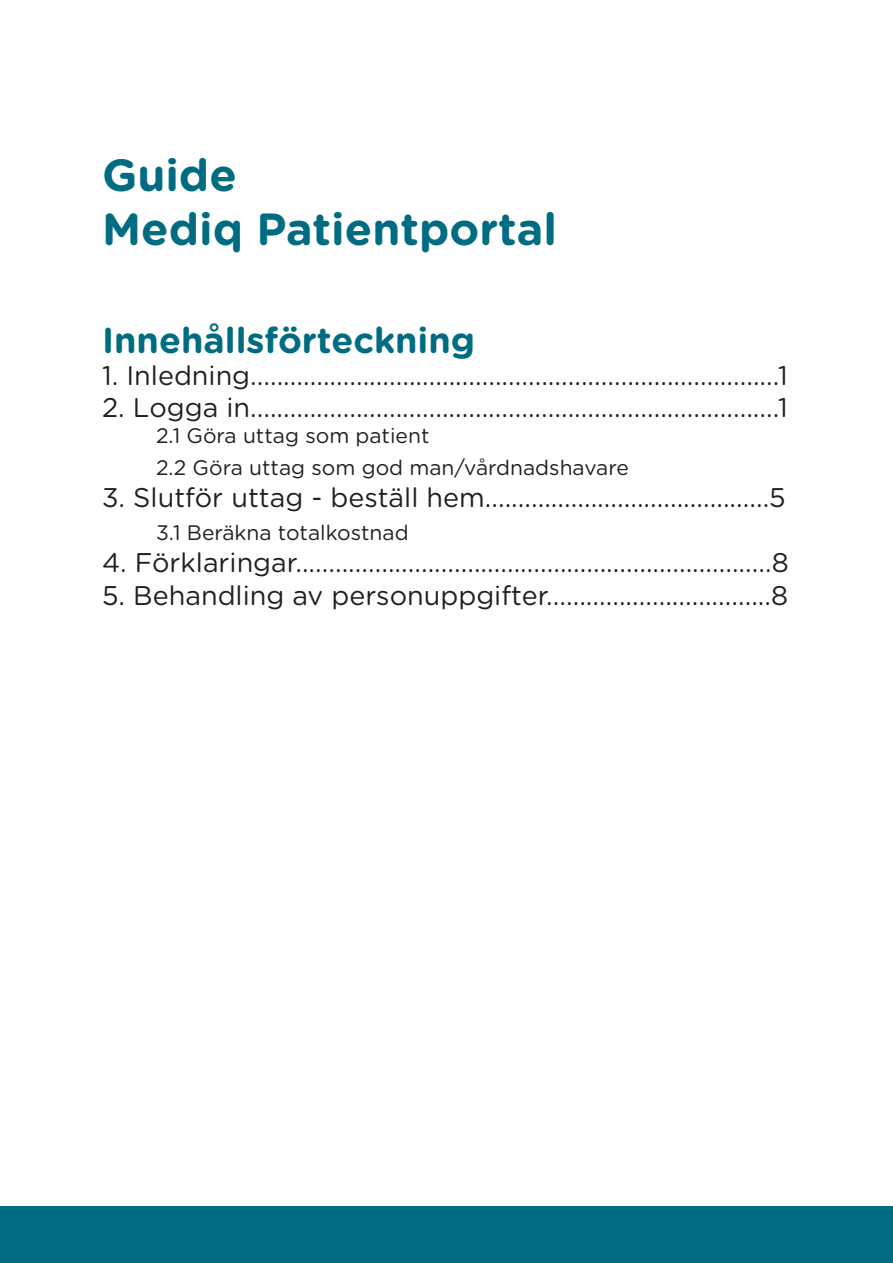
<style>
.page{position:relative;width:893px;height:1263px;background:#fff}
.page>*{position:absolute;margin:0;border:0;box-sizing:border-box;transform-origin:0 0}
.t1{font:700 45px "Gotham Rounded";color:#006c81}
.t2{font:700 36px "Gotham Rounded";color:#006c81}
.t3{font:27px "Gotham Rounded";color:#231f20}
.t4{font:21px "Gotham Rounded";color:#231f20}
</style>
<div class="page">
<div style="left:0;top:1206px;width:893px;height:57px;background:#006c81"></div>
<p class="t1" style="left:102px;top:142px;width:136px">Guide</p>
<p class="t1" style="left:102px;top:196px;width:457px">Mediq Patientportal</p>
<p class="t2" style="left:102px;top:313px;width:375px">Innehållsförteckning</p>
<p class="t3" style="left:102px;top:357px;width:687px">1. Inledning................................................................................1</p>
<p class="t3" style="left:102px;top:389px;width:687px">2. Logga in................................................................................1</p>
<p class="t4" style="left:156px;top:421px;width:275px">2.1 Göra uttag som patient</p>
<p class="t4" style="left:156px;top:453px;width:474px">2.2 Göra uttag som god man/vårdnadshavare</p>
<p class="t3" style="left:102px;top:479px;width:685px">3. Slutför uttag - beställ hem...........................................5</p>
<p class="t4" style="left:156px;top:518px;width:254px">3.1 Beräkna totalkostnad</p>
<p class="t3" style="left:102px;top:544px;width:688px">4. Förklaringar........................................................................8</p>
<p class="t3" style="left:102px;top:576px;width:688px">5. Behandling av personuppgifter..................................8</p>
</div>
